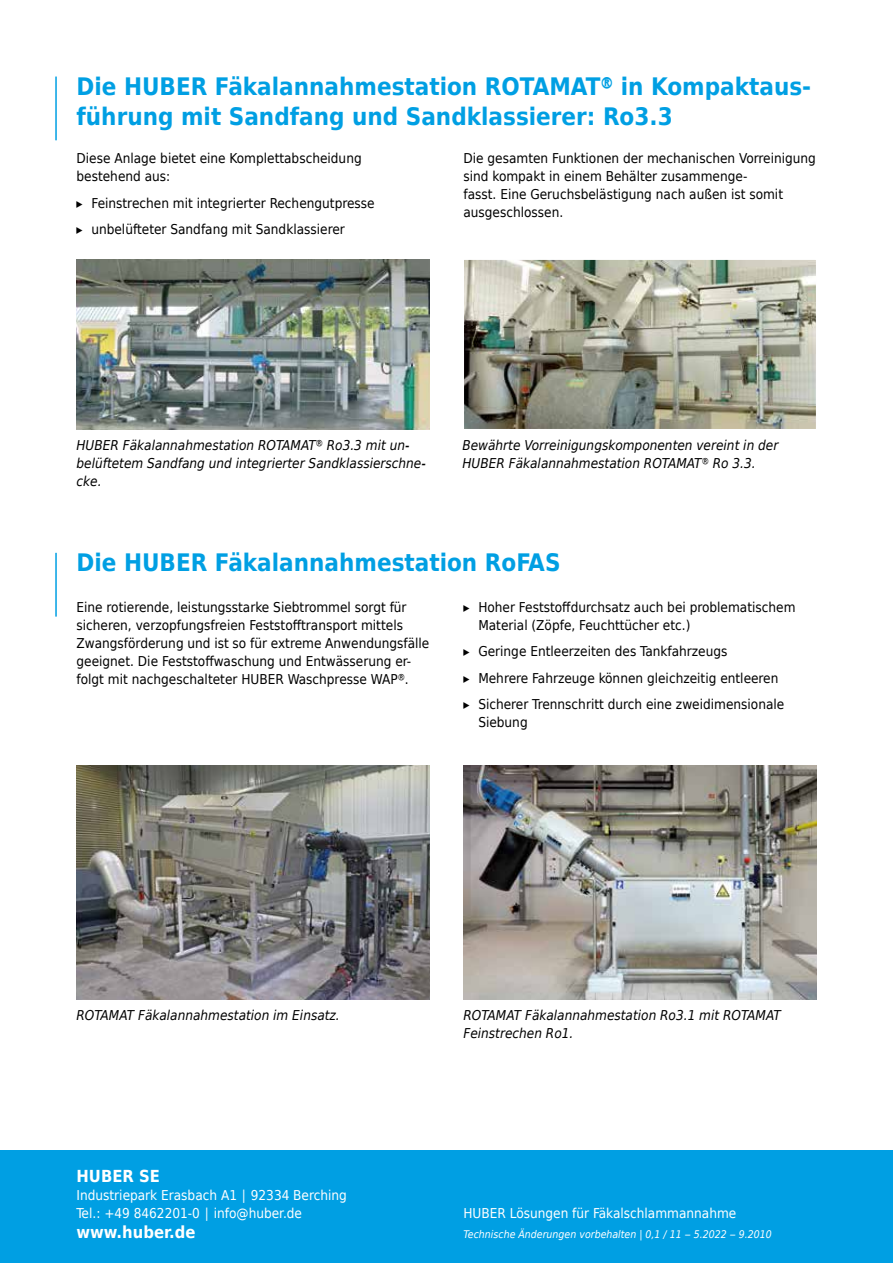
<style>
.page{position:relative;width:893px;height:1263px;background:#fff}
.page>*{position:absolute;margin:0;border:0;box-sizing:border-box;transform-origin:0 0}
.t1{font:700 24px/30px "Huber Tec";color:#009fe3}
.t2{font:700 16.5px "Huber Tec";color:#fff}
.t3{font:13.5px/18px "Huber Tec";color:#000}
.t4{font:italic 13.5px/18px "Huber Tec";color:#000}
.t5{font:13.5px/18px "Huber Tec";color:#fff}
.t6{font:italic 10.5px "Huber Tec";color:#fff}
</style>
<div class="page">
<div style="left:0;top:1151px;width:893px;height:112px;background:#009fe3"></div>
<hr style="left:55px;top:77px;width:2px;height:63px;background:#009fe3">
<hr style="left:55px;top:553px;width:2px;height:64px;background:#009fe3">
<img style="left:77px;top:259px;width:352px;height:170px">
<img style="left:465px;top:261px;width:350px;height:167px">
<div style="left:463px;top:259px;width:354px;height:171px;border:1px solid #fff"></div>
<img style="left:77px;top:765px;width:352px;height:234px">
<img style="left:463px;top:765px;width:353px;height:234px">
<h1 class="t1" style="left:77px;top:70px;width:736px">Die HUBER Fäkalannahmestation ROTAMAT® in Kompaktaus&shy;führung mit Sandfang und Sandklassierer: Ro3.3</h1>
<p class="t3" style="left:77px;top:149px;width:287px">Diese Anlage bietet eine Komplettabscheidung bestehend aus:</p>
<p class="t3" style="left:77px;top:189px;width:300px;line-height:26.5px">▸ Feinstrechen mit integrierter Rechengutpresse ▸ unbelüfteter Sandfang mit Sandklassierer</p>
<p class="t3" style="left:463px;top:149px;width:354px">Die gesamten Funktionen der mechanischen Vorreinigung sind kompakt in einem Behälter zusammenge-<br>fasst. Eine Geruchsbelästigung nach außen ist somit ausgeschlossen.</p>
<p class="t4" style="left:76px;top:436px;width:351px">HUBER Fäkalannahmestation ROTAMAT® Ro3.3 mit un&shy;belüftetem Sandfang und integrierter Sandklassierschne&shy;cke.</p>
<p class="t4" style="left:462px;top:436px;width:317px">Bewährte Vorreinigungskomponenten vereint in der<br>HUBER Fäkalannahmestation ROTAMAT® Ro 3.3.</p>
<h1 class="t1" style="left:77px;top:547px;width:485px">Die HUBER Fäkalannahmestation RoFAS</h1>
<p class="t3" style="left:77px;top:597px;width:354px">Eine rotierende, leistungsstarke Siebtrommel sorgt für sicheren, verzopfungsfreien Feststofftransport mittels Zwangsförderung und ist so für extreme Anwendungsfälle geeignet. Die Feststoffwaschung und Entwässerung er&shy;folgt mit nachgeschalteter HUBER Waschpresse WAP®.</p>
<p class="t3" style="left:478px;top:597px;width:319px;text-indent:-15px">▸ Hoher Feststoffdurchsatz auch bei problematischem<br>Material (Zöpfe, Feuchttücher etc.)</p>
<p class="t3" style="left:463px;top:638px;width:322px;line-height:26.5px">▸ Geringe Entleerzeiten des Tankfahrzeugs<br>▸ Mehrere Fahrzeuge können gleichzeitig entleeren ▸ Sicherer Trennschritt durch eine zweidimensionale</p>
<p class="t3" style="left:478px;top:713px;width:51px">Siebung</p>
<p class="t4" style="left:76px;top:1006px;width:265px">ROTAMAT Fäkalannahmestation im Einsatz.</p>
<p class="t4" style="left:463px;top:1006px;width:319px">ROTAMAT Fäkalannahmestation Ro3.1 mit ROTAMAT<br>Feinstrechen Ro1.</p>
<p class="t2" style="left:77px;top:1162px;width:85px">HUBER SE</p>
<p class="t5" style="left:77px;top:1185px;width:272px">Industriepark Erasbach A1 ∣ 92334 Berching<br>Tel.: +49 8462201-0 ∣ info@huber.de</p>
<p class="t2" style="left:77px;top:1218px;width:120px">www.huber.de</p>
<p class="t5" style="left:463px;top:1203px;width:274px">HUBER Lösungen für Fäkalschlammannahme</p>
<p class="t6" style="left:463px;top:1226px;width:310px">Technische Änderungen vorbehalten | 0,1 / 11 – 5.2022 – 9.2010</p>
</div>
